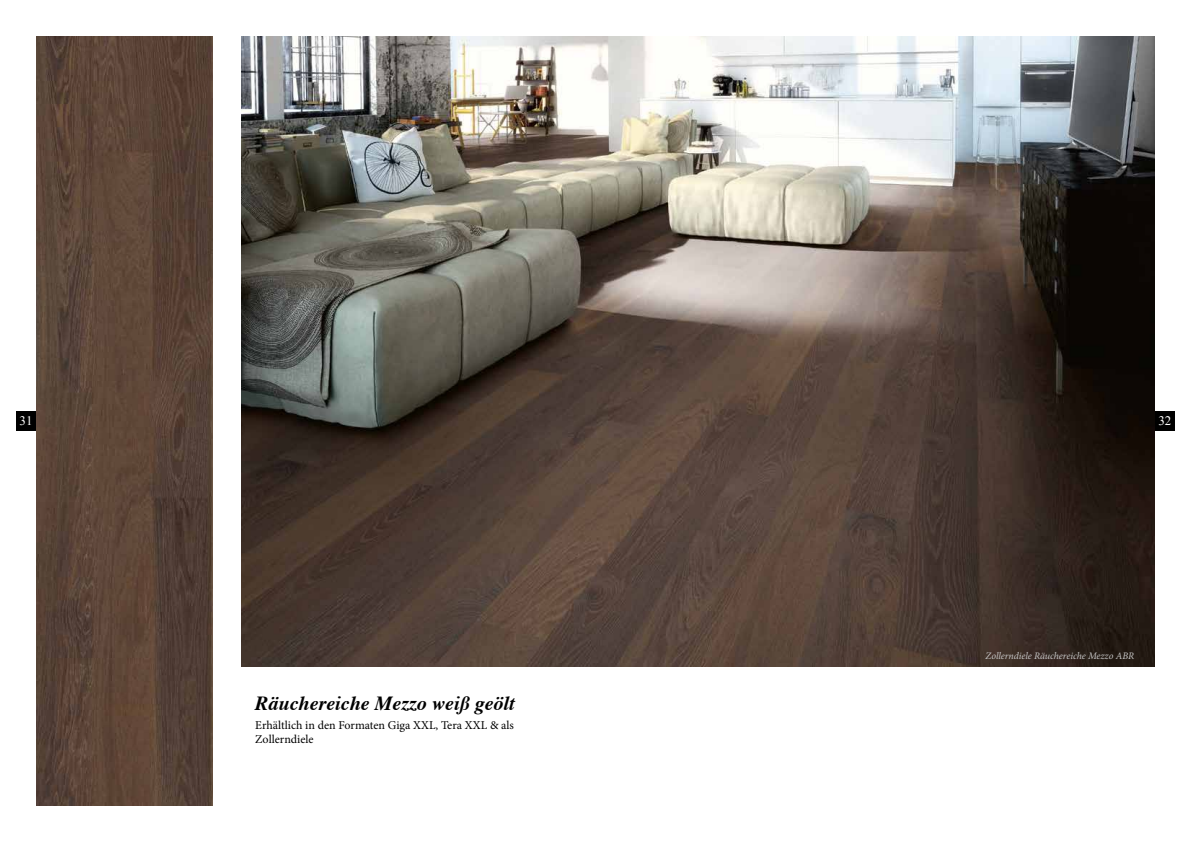
<style>
.page{position:relative;width:1191px;height:842px;background:#fff}
.page>*{position:absolute;margin:0;border:0;box-sizing:border-box;transform-origin:0 0}
.t1{font:italic 700 20px "Times";color:#000}
.t2{font:13px "Times New Roman";color:#fff}
.t3{font:12px/14.4px "Minion Pro";color:#000}
.t4{font:italic 10px "Minion Pro";letter-spacing:-.005em;color:#c6c6c6}
</style>
<div class="page">
<img style="left:36px;top:36px;width:177px;height:770px">
<img style="left:241px;top:36px;width:914px;height:630px">
<div style="left:16px;top:411px;width:20px;height:20px;background:#000"></div>
<div style="left:1155px;top:411px;width:19px;height:20px;background:#000"></div>
<p class="t2" style="left:20px;top:412px;width:14px">31</p>
<p class="t2" style="left:1158px;top:412px;width:14px">32</p>
<h1 class="t1" style="left:255px;top:684px;width:261px">Räuchereiche Mezzo weiß geölt</h1>
<p class="t3" style="left:255px;top:718px;width:260px">Erhältlich in den Formaten Giga XXL, Tera XXL &amp; als<br>Zollerndiele</p>
<p class="t4" style="left:985px;top:649px;width:150px">Zollerndiele Räuchereiche Mezzo ABR</p>
</div>
